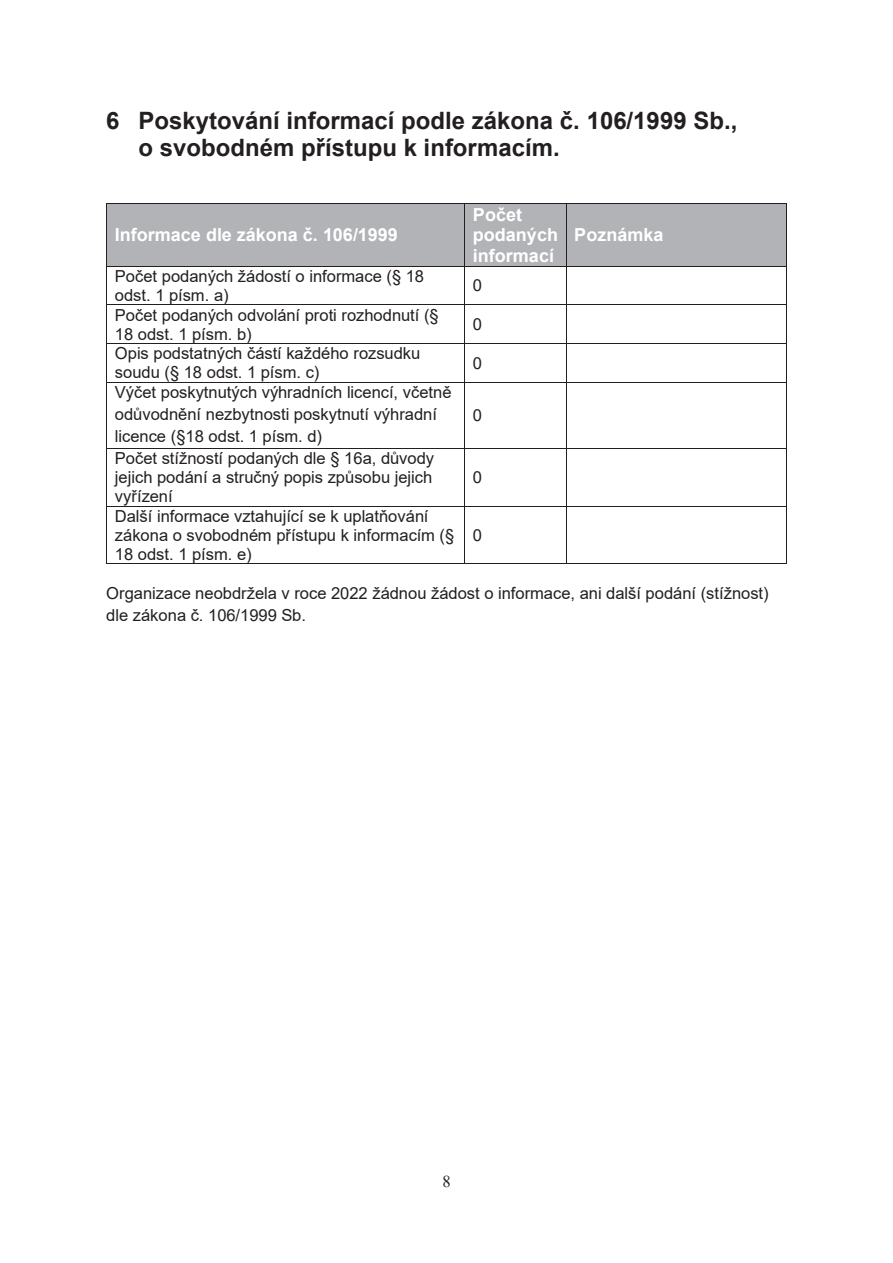
<style>
.page{position:relative;width:893px;height:1263px;background:#fff}
.page>*{position:absolute;margin:0;border:0;box-sizing:border-box;transform-origin:0 0}
.t1{font:700 24px/27.8px "Arial";color:#231f20}
.t2{font:700 18px/20.7px "Arial";color:#fff}
.t3{font:16.5px/19px "Arial";color:#231f20}
.t4{font:16.5px "Times New Roman";color:#231f20}
</style>
<div class="page">
<div style="left:107px;top:204px;width:358px;height:62px;background:#b2b3b7"></div>
<div style="left:465px;top:204px;width:101px;height:62px;background:#b2b3b7"></div>
<div style="left:567px;top:204px;width:219px;height:62px;background:#b2b3b7"></div>
<hr style="left:107px;top:203px;width:358px;height:1px;background:#231f20">
<hr style="left:465px;top:203px;width:101px;height:1px;background:#231f20">
<hr style="left:566px;top:203px;width:220px;height:1px;background:#231f20">
<hr style="left:106px;top:204px;width:1px;height:62px;background:#231f20">
<hr style="left:465px;top:204px;width:1px;height:62px;background:#231f20">
<hr style="left:566px;top:204px;width:1px;height:62px;background:#231f20">
<hr style="left:786px;top:204px;width:1px;height:62px;background:#231f20">
<hr style="left:107px;top:266px;width:358px;height:1px;background:#231f20">
<hr style="left:465px;top:266px;width:101px;height:1px;background:#231f20">
<hr style="left:566px;top:266px;width:220px;height:1px;background:#231f20">
<hr style="left:106px;top:266px;width:1px;height:38px;background:#231f20">
<hr style="left:465px;top:266px;width:1px;height:38px;background:#231f20">
<hr style="left:566px;top:266px;width:1px;height:38px;background:#231f20">
<hr style="left:786px;top:266px;width:1px;height:38px;background:#231f20">
<hr style="left:107px;top:304px;width:358px;height:1px;background:#231f20">
<hr style="left:465px;top:304px;width:101px;height:1px;background:#231f20">
<hr style="left:566px;top:304px;width:220px;height:1px;background:#231f20">
<hr style="left:106px;top:305px;width:1px;height:38px;background:#231f20">
<hr style="left:465px;top:305px;width:1px;height:38px;background:#231f20">
<hr style="left:566px;top:305px;width:1px;height:38px;background:#231f20">
<hr style="left:786px;top:305px;width:1px;height:38px;background:#231f20">
<hr style="left:107px;top:343px;width:358px;height:1px;background:#231f20">
<hr style="left:465px;top:343px;width:101px;height:1px;background:#231f20">
<hr style="left:566px;top:343px;width:220px;height:1px;background:#231f20">
<hr style="left:106px;top:344px;width:1px;height:38px;background:#231f20">
<hr style="left:465px;top:344px;width:1px;height:38px;background:#231f20">
<hr style="left:566px;top:344px;width:1px;height:38px;background:#231f20">
<hr style="left:786px;top:344px;width:1px;height:38px;background:#231f20">
<hr style="left:107px;top:382px;width:358px;height:1px;background:#231f20">
<hr style="left:465px;top:382px;width:101px;height:1px;background:#231f20">
<hr style="left:566px;top:382px;width:220px;height:1px;background:#231f20">
<hr style="left:106px;top:383px;width:1px;height:65px;background:#231f20">
<hr style="left:465px;top:383px;width:1px;height:65px;background:#231f20">
<hr style="left:566px;top:383px;width:1px;height:65px;background:#231f20">
<hr style="left:786px;top:383px;width:1px;height:65px;background:#231f20">
<hr style="left:107px;top:448px;width:358px;height:1px;background:#231f20">
<hr style="left:465px;top:448px;width:101px;height:1px;background:#231f20">
<hr style="left:566px;top:448px;width:220px;height:1px;background:#231f20">
<hr style="left:106px;top:449px;width:1px;height:57px;background:#231f20">
<hr style="left:465px;top:449px;width:1px;height:57px;background:#231f20">
<hr style="left:566px;top:449px;width:1px;height:57px;background:#231f20">
<hr style="left:786px;top:449px;width:1px;height:57px;background:#231f20">
<hr style="left:107px;top:506px;width:358px;height:1px;background:#231f20">
<hr style="left:465px;top:506px;width:101px;height:1px;background:#231f20">
<hr style="left:566px;top:506px;width:220px;height:1px;background:#231f20">
<hr style="left:106px;top:506px;width:1px;height:57px;background:#231f20">
<hr style="left:107px;top:563px;width:358px;height:1px;background:#231f20">
<hr style="left:465px;top:506px;width:1px;height:57px;background:#231f20">
<hr style="left:465px;top:563px;width:101px;height:1px;background:#231f20">
<hr style="left:566px;top:506px;width:1px;height:57px;background:#231f20">
<hr style="left:566px;top:563px;width:220px;height:1px;background:#231f20">
<hr style="left:786px;top:506px;width:1px;height:57px;background:#231f20">
<h1 class="t1" style="left:139px;top:107px;width:600px;text-indent:-32px">6 Poskytování informací podle zákona č. 106/1999 Sb., o svobodném přístupu k informacím.</h1>
<p class="t2" style="left:115px;top:225px;width:285px">Informace dle zákona č. 106/1999</p>
<p class="t2" style="left:473px;top:204px;width:87px">Počet podaných informací</p>
<p class="t3" style="left:115px;top:267px;width:311px">Počet podaných žádostí o informace (§ 18 odst. 1 písm. a)</p>
<p class="t3" style="left:473px;top:276px;width:11px">0</p>
<p class="t3" style="left:115px;top:305px;width:325px">Počet podaných odvolání proti rozhodnutí (§<br>18 odst. 1 písm. b)</p>
<p class="t3" style="left:473px;top:315px;width:11px">0</p>
<p class="t3" style="left:115px;top:344px;width:307px">Opis podstatných částí každého rozsudku soudu (§ 18 odst. 1 písm. c)</p>
<p class="t3" style="left:473px;top:353px;width:11px">0</p>
<p class="t3" style="left:115px;top:381px;width:338px;line-height:21.8px">Výčet poskytnutých výhradních licencí, včetně odůvodnění nezbytnosti poskytnutí výhradní licence (§18 odst. 1 písm. d)</p>
<p class="t3" style="left:473px;top:406px;width:11px">0</p>
<p class="t3" style="left:115px;top:449px;width:321px;text-align:justify">Počet stížností podaných dle § 16a, důvody jejich podání a stručný popis způsobu jejich vyřízení</p>
<p class="t3" style="left:115px;top:506px;width:341px">Další informace vztahující se k uplatňování zákona o svobodném přístupu k informacím (§<br>18 odst. 1 písm. e)</p>
<p class="t3" style="left:473px;top:468px;width:11px">0</p>
<p class="t3" style="left:473px;top:525px;width:11px">0</p>
<p class="t2" style="left:574px;top:225px;width:91px">Poznámka</p>
<p class="t3" style="left:106px;top:582px;width:664px;line-height:21.9px">Organizace neobdržela v roce 2022 žádnou žádost o informace, ani další podání (stížnost) dle zákona č. 106/1999 Sb.</p>
<p class="t4" style="left:442px;top:1170px;width:10px">8</p>
</div>
